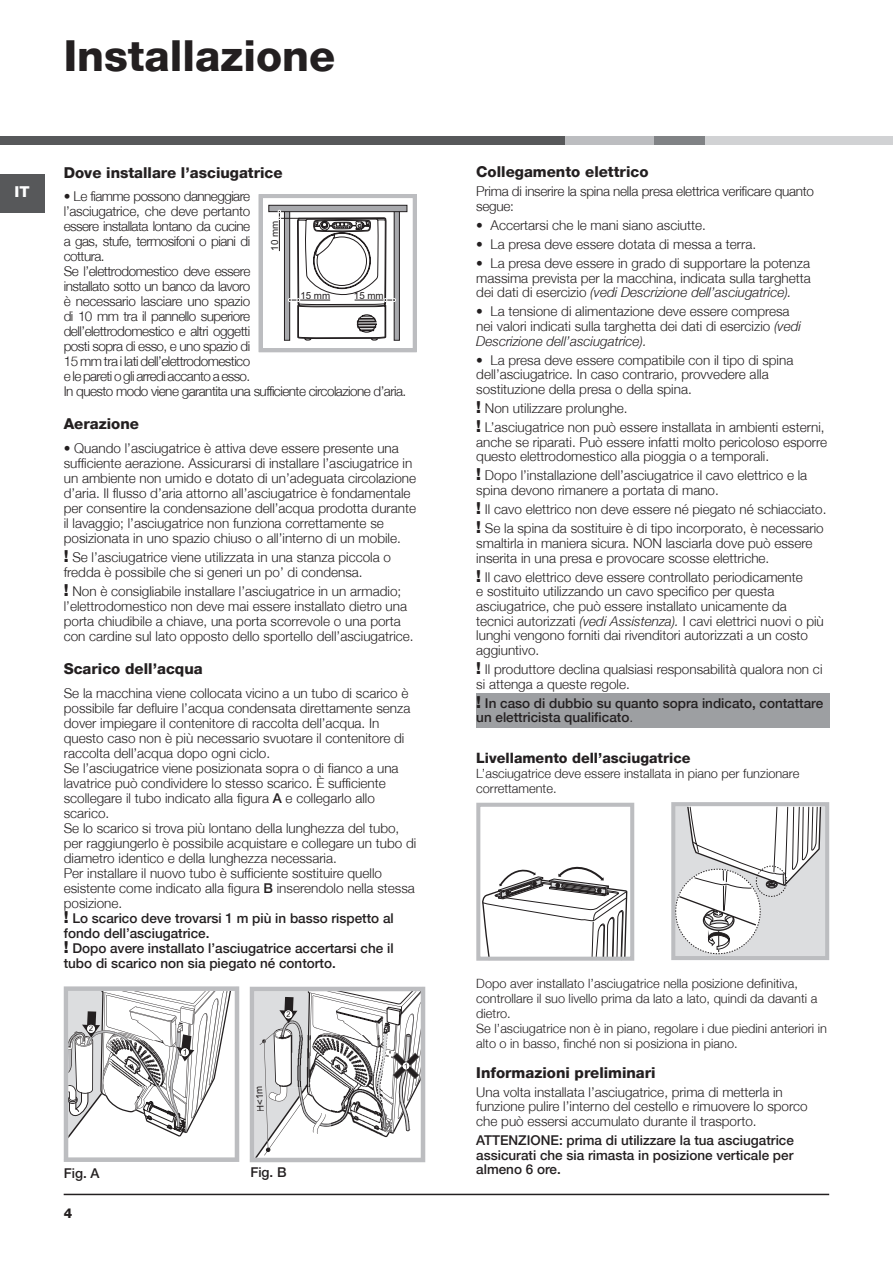
<style>
.page{position:relative;width:893px;height:1263px;background:#fff}
.page>*{position:absolute;margin:0;border:0;box-sizing:border-box;transform-origin:0 0}
.t1{font:800 42.75px "Helvetica Neue";color:#231f20}
.t2{font:800 15px "Helvetica Neue";color:#231f20}
.t3{font:800 15px "Helvetica Neue";color:#fff;scale:1.05 1}
.t4{font:800 14.25px "Helvetica Neue";color:#231f20}
.t5{font:300 13.5px/15px "Helvetica Neue";color:#231f20}
.t6{font:300 13.5px/15px "Helvetica Neue";letter-spacing:-.04em;color:#231f20}
.t7{font:500 13.5px/14.7px "Helvetica Neue";color:#231f20}
.t8{font:300 13.5px/14.7px "Helvetica Neue";letter-spacing:-.02em;color:#231f20}
.t9{font:800 13.5px "Helvetica Neue";color:#231f20}
.t10{font:300 12.75px/15px "Helvetica Neue";color:#231f20}
.t11{font:10.05px "Arial";color:#231f20;scale:.96 1}
.t12{font:9.75px "Arial";color:#231f20}
.s1{font-weight:800;font-size:16.5px}
.s2{font-weight:500}
.s3{font-style:italic}
.s4{font-weight:300}
</style>
<div class="page">
<hr style="left:64px;top:1194px;width:765px;height:1px;background:#231f20">
<div style="left:0;top:174px;width:45px;height:38px;background:#57585a"></div>
<div style="left:476px;top:693px;width:353px;height:34px;background:#9d9fa2"></div>
<svg style="left:259px;top:194px;width:158px;height:158px"></svg>
<div style="left:0;top:136px;width:893px;height:9px;background:#57585a"></div>
<div style="left:565px;top:136px;width:90px;height:9px;background:#bcbdc0"></div>
<div style="left:655px;top:136px;width:51px;height:9px;background:#808285"></div>
<div style="left:706px;top:136px;width:187px;height:9px;background:#d1d2d4"></div>
<svg style="left:482px;top:866px;width:146px;height:90px"></svg>
<div style="left:476px;top:803px;width:158px;height:158px;border:4px solid #bcbdc0"></div>
<svg style="left:676px;top:807px;width:148px;height:148px"></svg>
<div style="left:671px;top:802px;width:158px;height:158px;border:4px solid #bcbdc0"></div>
<svg style="left:64px;top:986px;width:175px;height:176px"></svg>
<svg style="left:250px;top:987px;width:175px;height:175px"></svg>
<h1 class="t1" style="left:64px;top:30px;width:273px">Installazione</h1>
<p class="t3" style="left:15px;top:183px;width:16px">IT</p>
<p class="t2" style="left:64px;top:163px;width:220px">Dove installare l’asciugatrice</p>
<p class="t6" style="left:64px;top:189px;width:344px">• Le fiamme possono danneggiare<br>l’asciugatrice, che deve pertanto<br>essere installata lontano da cucine<br>a gas, stufe, termosifoni o piani di<br>cottura.<br>Se l’elettrodomestico deve essere<br>installato sotto un banco da lavoro<br>è necessario lasciare uno spazio<br>di 10 mm tra il pannello superiore<br>dell’elettrodomestico e altri oggetti<br>posti sopra di esso, e uno spazio di<br>15 mm tra i lati dell’elettrodomestico<br>e le pareti o gli arredi accanto a esso.<br>In questo modo viene garantita una sufficiente circolazione d’aria.</p>
<p class="t2" style="left:64px;top:415px;width:77px">Aerazione</p>
<p class="t5" style="left:64px;top:440px;width:354px">• Quando l’asciugatrice è attiva deve essere presente una sufficiente aerazione. Assicurarsi di installare l’asciugatrice in un ambiente non umido e dotato di un’adeguata circolazione d’aria. Il flusso d’aria attorno all’asciugatrice è fondamentale per consentire la condensazione dell’acqua prodotta durante il lavaggio; l’asciugatrice non funziona correttamente se posizionata in uno spazio chiuso o all’interno di un mobile.</p>
<p class="t5" style="left:64px;top:549px;width:329px"><span class="s1">!</span> Se l’asciugatrice viene utilizzata in una stanza piccola o fredda è possibile che si generi un po’ di condensa.</p>
<p class="t5" style="left:64px;top:584px;width:351px"><span class="s1">!</span> Non è consigliabile installare l’asciugatrice in un armadio; l’elettrodomestico non deve mai essere installato dietro una porta chiudibile a chiave, una porta scorrevole o una porta con cardine sul lato opposto dello sportello dell’asciugatrice.</p>
<p class="t2" style="left:64px;top:660px;width:140px">Scarico dell’acqua</p>
<p class="t5" style="left:64px;top:685px;width:354px">Se la macchina viene collocata vicino a un tubo di scarico è possibile far defluire l’acqua condensata direttamente senza dover impiegare il contenitore di raccolta dell’acqua. In questo caso non è più necessario svuotare il contenitore di raccolta dell’acqua dopo ogni ciclo.<br>Se l’asciugatrice viene posizionata sopra o di fianco a una lavatrice può condividere lo stesso scarico. È sufficiente scollegare il tubo indicato alla figura <span class="s2">A</span> e collegarlo allo scarico.<br>Se lo scarico si trova più lontano della lunghezza del tubo, per raggiungerlo è possibile acquistare e collegare un tubo di diametro identico e della lunghezza necessaria.<br>Per installare il nuovo tubo è sufficiente sostituire quello esistente come indicato alla figura <span class="s2">B</span> inserendolo nella stessa posizione.<br><span class="s1">!</span> <span class="s2">Lo scarico deve trovarsi 1 m più in basso rispetto al fondo dell’asciugatrice.<br></span><span class="s1">!</span> <span class="s2">Dopo avere installato l’asciugatrice accertarsi che il tubo di scarico non sia piegato né contorto.</span></p>
<p class="t12" style="left:268px;top:251px;width:31px;rotate:-90deg">10 mm</p>
<p class="t12" style="left:300px;top:289px;width:31px">15 mm</p>
<p class="t12" style="left:354px;top:289px;width:31px">15 mm</p>
<p class="t11" style="left:254px;top:1112px;width:29px;rotate:-94deg">H&lt;1m</p>
<p class="t7" style="left:64px;top:1165px;width:37px">Fig. A</p>
<p class="t7" style="left:250px;top:1165px;width:38px">Fig. B</p>
<p class="t9" style="left:64px;top:1205px;width:10px">4</p>
<p class="t2" style="left:476px;top:163px;width:174px">Collegamento elettrico</p>
<p class="t8" style="left:476px;top:184px;width:339px">Prima di inserire la spina nella presa elettrica verificare quanto segue:</p>
<p class="t5" style="left:476px;top:217px;width:231px">• Accertarsi che le mani siano asciutte.</p>
<p class="t5" style="left:476px;top:236px;width:281px">• La presa deve essere dotata di messa a terra.</p>
<p class="t5" style="left:476px;top:255px;width:336px;text-align:justify">• La presa deve essere in grado di supportare la potenza massima prevista per la macchina, indicata sulla targhetta dei dati di esercizio <span class="s3">(vedi Descrizione dell’asciugatrice).</span></p>
<p class="t5" style="left:476px;top:304px;width:326px">• La tensione di alimentazione deve essere compresa nei valori indicati sulla targhetta dei dati di esercizio <span class="s3">(vedi<br>Descrizione dell’asciugatrice).</span></p>
<p class="t5" style="left:476px;top:352px;width:319px">• La presa deve essere compatibile con il tipo di spina dell’asciugatrice. In caso contrario, provvedere alla sostituzione della presa o della spina.</p>
<p class="t5" style="left:476px;top:398px;width:350px;line-height:18.9px"><span class="s1">!</span> Non utilizzare prolunghe.<br><span class="s1">!</span> L’asciugatrice non può essere installata in ambienti esterni,</p>
<p class="t5" style="left:476px;top:434px;width:352px">anche se riparati. Può essere infatti molto pericoloso esporre questo elettrodomestico alla pioggia o a temporali.</p>
<p class="t5" style="left:476px;top:468px;width:332px"><span class="s1">!</span> Dopo l’installazione dell’asciugatrice il cavo elettrico e la spina devono rimanere a portata di mano.</p>
<p class="t5" style="left:476px;top:500px;width:352px;line-height:18.9px"><span class="s1">!</span> Il cavo elettrico non deve essere né piegato né schiacciato. <span class="s1">!</span> Se la spina da sostituire è di tipo incorporato, è necessario</p>
<p class="t5" style="left:476px;top:535px;width:338px">smaltirla in maniera sicura. NON lasciarla dove può essere inserita in una presa e provocare scosse elettriche.</p>
<p class="t5" style="left:476px;top:569px;width:349px"><span class="s1">!</span> Il cavo elettrico deve essere controllato periodicamente<br>e sostituito utilizzando un cavo specifico per questa asciugatrice, che può essere installato unicamente da tecnici autorizzati <span class="s3">(vedi Assistenza).</span> I cavi elettrici nuovi o più lunghi vengono forniti dai rivenditori autorizzati a un costo aggiuntivo.</p>
<p class="t5" style="left:476px;top:661px;width:348px"><span class="s1">!</span> Il produttore declina qualsiasi responsabilità qualora non ci si attenga a queste regole.</p>
<p class="t7" style="left:476px;top:695px;width:348px"><span class="s1">!</span> In caso di dubbio su quanto sopra indicato, contattare un elettricista qualificato<span class="s4">.</span></p>
<p class="t4" style="left:476px;top:749px;width:216px">Livellamento dell’asciugatrice</p>
<p class="t10" style="left:476px;top:766px;width:325px">L’asciugatrice deve essere installata in piano per funzionare correttamente.</p>
<p class="t10" style="left:476px;top:976px;width:352px">Dopo aver installato l’asciugatrice nella posizione definitiva, controllare il suo livello prima da lato a lato, quindi da davanti a dietro.<br>Se l’asciugatrice non è in piano, regolare i due piedini anteriori in alto o in basso, finché non si posiziona in piano.</p>
<p class="t2" style="left:476px;top:1063px;width:181px">Informazioni preliminari</p>
<p class="t5" style="left:476px;top:1084px;width:333px">Una volta installata l’asciugatrice, prima di metterla in funzione pulire l’interno del cestello e rimuovere lo sporco che può essersi accumulato durante il trasporto.</p>
<p class="t7" style="left:476px;top:1133px;width:319px;text-align:justify">ATTENZIONE: prima di utilizzare la tua asciugatrice assicurati che sia rimasta in posizione verticale per almeno 6 ore.</p>
</div>
